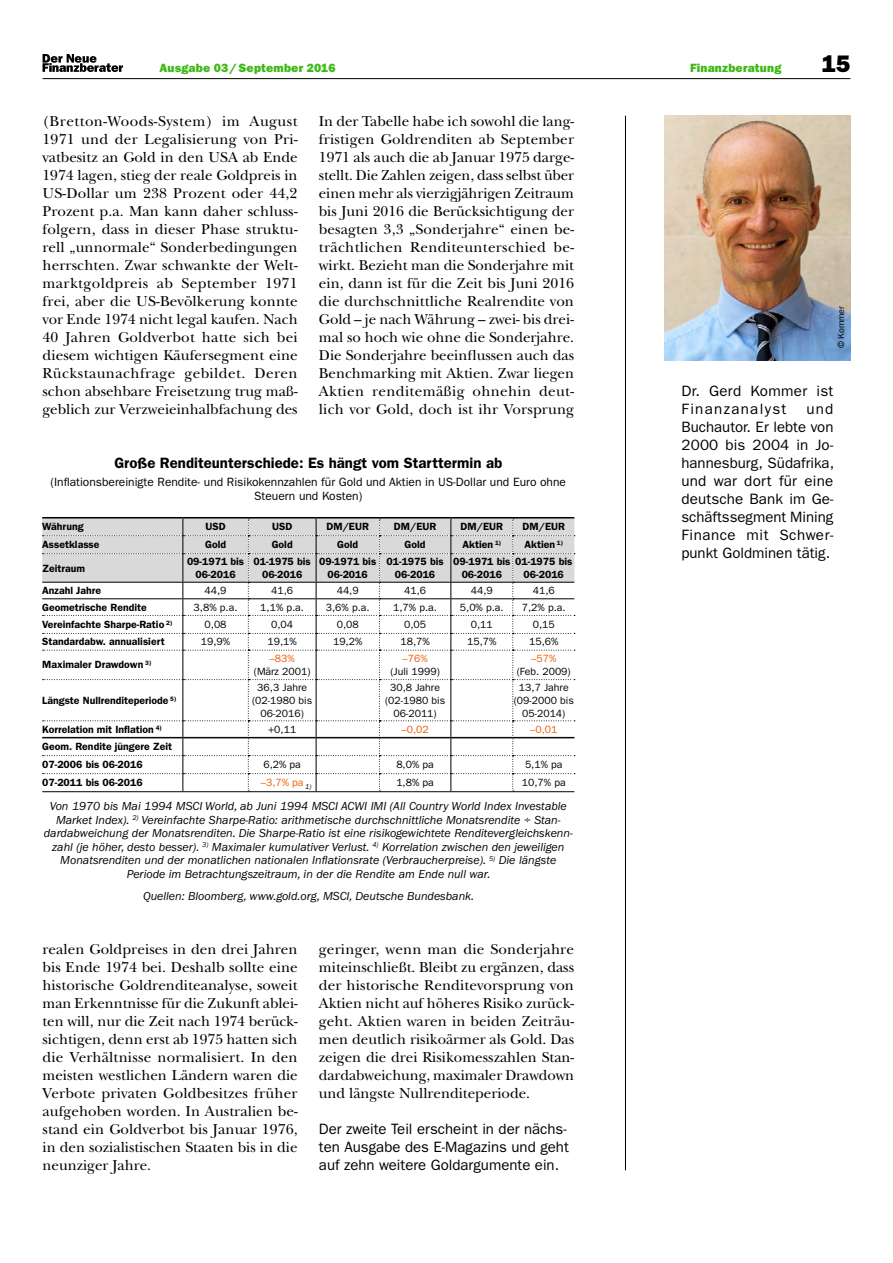
<style>
.page{position:relative;width:893px;height:1263px;background:#fff}
.page>*{position:absolute;margin:0;border:0;box-sizing:border-box;transform-origin:0 0}
.t1{font:24px "ITC Franklin Gothic Std Hvy";color:#000}
.t2{font:15px/18px "New Baskerville Std";color:#000;text-align:justify}
.t3{font:15px/18px "ITC Franklin Gothic Std";color:#000}
.t4{font:600 15px "ITC Franklin Gothic Std";color:#000}
.t5{font:15px/18px "ITC Franklin Gothic Std";letter-spacing:.085em;color:#000}
.t6{font:italic 12px/13.5px "ITC Franklin Gothic Std";color:#000;text-align:center}
.t7{font:12px/13.5px "ITC Franklin Gothic Std";color:#000;text-align:center}
.t8{font:12px "ITC Franklin Gothic Std Hvy";letter-spacing:.015em;color:#3db915}
.t9{font:600 10.5px/12.8px "ITC Franklin Gothic Std";color:#000;text-align:center}
.t10{font:10.5px/12.8px "ITC Franklin Gothic Std";color:#000;text-align:center}
.t11{font:10.5px "ITC Franklin Gothic Std";color:#ed5d03}
.t12{font:9px "ITC Franklin Gothic Std";color:#000}
</style>
<div class="page">
<hr style="left:42px;top:517px;width:141px;height:1px;background:#000">
<hr style="left:183px;top:517px;width:65px;height:1px;background:#000">
<hr style="left:248px;top:517px;width:68px;height:1px;background:#000">
<hr style="left:316px;top:517px;width:63px;height:1px;background:#000">
<hr style="left:379px;top:517px;width:72px;height:1px;background:#000">
<hr style="left:451px;top:517px;width:62px;height:1px;background:#000">
<hr style="left:513px;top:517px;width:61px;height:1px;background:#000">
<svg style="left:42px;top:518px;width:533px;height:274px"></svg>
<img style="left:664px;top:116px;width:186px;height:244px">
<hr style="left:625px;top:116px;width:1px;height:1054px;background:#000">
<hr style="left:43px;top:78px;width:807px;height:1px;background:#000">
<svg style="left:43px;top:54px;width:80px;height:18px"></svg>
<p class="t8" style="left:159px;top:61px;width:178px">Ausgabe 03/September 2016</p>
<p class="t8" style="left:690px;top:61px;width:93px">Finanzberatung</p>
<h1 class="t1" style="left:822px;top:50px;width:30px">15</h1>
<p class="t2" style="left:43px;top:112px;width:257px">(Bretton-Woods-System) im August 1971 und der Legalisierung von Pri&shy;vatbesitz an Gold in den USA ab Ende 1974 lagen, stieg der reale Goldpreis in US-Dollar um 238 Prozent oder 44,2<br>Prozent p.a. Man kann daher schluss&shy;folgern, dass in dieser Phase struktu&shy;rell „unnormale“ Sonderbedingungen herrschten. Zwar schwankte der Welt&shy;marktgoldpreis ab September 1971 frei, aber die US-Bevölkerung konnte vor Ende 1974 nicht legal kaufen. Nach 40 Jahren Goldverbot hatte sich bei diesem wichtigen Käufersegment eine Rückstaunachfrage gebildet. Deren schon absehbare Freisetzung trug maß&shy;geblich zur Verzweieinhalbfachung des</p>
<p class="t2" style="left:319px;top:112px;width:257px">In der Tabelle habe ich sowohl die lang&shy;fristigen Goldrenditen ab September 1971 als auch die ab Januar 1975 darge&shy;stellt. Die Zahlen zeigen, dass selbst über einen mehr als vierzigjährigen Zeitraum bis Juni 2016 die Berücksichtigung der besagten 3,3 „Sonderjahre“ einen be&shy;trächtlichen Renditeunterschied be&shy;wirkt. Bezieht man die Sonderjahre mit ein, dann ist für die Zeit bis Juni 2016 die durchschnittliche Realrendite von Gold – je nach Währung – zwei- bis drei&shy;mal so hoch wie ohne die Sonderjahre.<br>Die Sonderjahre beeinflussen auch das Benchmarking mit Aktien. Zwar liegen Aktien renditemäßig ohnehin deut&shy;lich vor Gold, doch ist ihr Vorsprung</p>
<p class="t4" style="left:114px;top:454px;width:389px">Große Renditeunterschiede: Es hängt vom Starttermin ab</p>
<p class="t7" style="left:51px;top:475px;width:517px">(Inflationsbereinigte Rendite- und Risikokennzahlen für Gold und Aktien in US-Dollar und Euro ohne<br>Steuern und Kosten)</p>
<p class="t9" style="left:42px;top:520px;width:43px">Währung</p>
<p class="t9" style="left:205px;top:520px;width:22px">USD</p>
<p class="t9" style="left:272px;top:520px;width:22px">USD</p>
<p class="t9" style="left:326px;top:520px;width:44px">DM/EUR</p>
<p class="t9" style="left:394px;top:520px;width:44px">DM/EUR</p>
<p class="t9" style="left:461px;top:520px;width:44px">DM/EUR</p>
<p class="t9" style="left:523px;top:520px;width:44px">DM/EUR</p>
<p class="t9" style="left:42px;top:538px;width:59px">Assetklasse</p>
<p class="t9" style="left:205px;top:538px;width:22px">Gold</p>
<p class="t9" style="left:272px;top:538px;width:22px">Gold</p>
<p class="t9" style="left:337px;top:538px;width:22px">Gold</p>
<p class="t9" style="left:405px;top:538px;width:22px">Gold</p>
<p class="t9" style="left:462px;top:538px;width:40px">Aktien <sup>1)</sup></p>
<p class="t9" style="left:524px;top:538px;width:40px">Aktien <sup>1)</sup></p>
<p class="t9" style="left:42px;top:562px;width:44px">Zeitraum</p>
<p class="t9" style="left:187px;top:555px;width:59px">09-1971 bis<br>06-2016</p>
<p class="t9" style="left:254px;top:555px;width:59px">01-1975 bis<br>06-2016</p>
<p class="t9" style="left:319px;top:555px;width:59px">09-1971 bis<br>06-2016</p>
<p class="t9" style="left:387px;top:555px;width:59px">01-1975 bis<br>06-2016</p>
<p class="t9" style="left:453px;top:555px;width:59px">09-1971 bis<br>06-2016</p>
<p class="t9" style="left:515px;top:555px;width:59px">01-1975 bis<br>06-2016</p>
<p class="t9" style="left:42px;top:584px;width:60px">Anzahl Jahre</p>
<p class="t10" style="left:205px;top:584px;width:24px">44,9</p>
<p class="t10" style="left:271px;top:584px;width:24px">41,6</p>
<p class="t10" style="left:337px;top:584px;width:24px">44,9</p>
<p class="t10" style="left:404px;top:584px;width:24px">41,6</p>
<p class="t10" style="left:471px;top:584px;width:24px">44,9</p>
<p class="t10" style="left:533px;top:584px;width:24px">41,6</p>
<p class="t9" style="left:42px;top:601px;width:106px">Geometrische Rendite</p>
<p class="t10" style="left:194px;top:601px;width:45px">3,8% p.a.</p>
<p class="t10" style="left:260px;top:601px;width:45px">1,1% p.a.</p>
<p class="t10" style="left:326px;top:601px;width:45px">3,6% p.a.</p>
<p class="t10" style="left:393px;top:601px;width:45px">1,7% p.a.</p>
<p class="t10" style="left:460px;top:601px;width:45px">5,0% p.a.</p>
<p class="t10" style="left:522px;top:601px;width:45px">7,2% p.a.</p>
<p class="t9" style="left:42px;top:618px;width:132px">Vereinfachte Sharpe-Ratio <sup>2)</sup></p>
<p class="t10" style="left:205px;top:618px;width:24px">0,08</p>
<p class="t10" style="left:271px;top:618px;width:24px">0,04</p>
<p class="t10" style="left:337px;top:618px;width:24px">0,08</p>
<p class="t10" style="left:404px;top:618px;width:24px">0,05</p>
<p class="t10" style="left:471px;top:618px;width:24px">0,11</p>
<p class="t10" style="left:533px;top:618px;width:24px">0,15</p>
<p class="t9" style="left:42px;top:635px;width:124px">Standardabw. annualisiert</p>
<p class="t10" style="left:201px;top:635px;width:31px">19,9%</p>
<p class="t10" style="left:267px;top:635px;width:31px">19,1%</p>
<p class="t10" style="left:333px;top:635px;width:31px">19,2%</p>
<p class="t10" style="left:400px;top:635px;width:31px">18,7%</p>
<p class="t10" style="left:467px;top:635px;width:31px">15,7%</p>
<p class="t10" style="left:529px;top:635px;width:31px">15,6%</p>
<p class="t9" style="left:42px;top:658px;width:111px">Maximaler Drawdown <sup>3)</sup></p>
<p class="t11" style="left:270px;top:652px;width:27px">–83%</p>
<p class="t10" style="left:254px;top:665px;width:58px">(März 2001)</p>
<p class="t11" style="left:402px;top:652px;width:27px">–76%</p>
<p class="t10" style="left:390px;top:665px;width:51px">(Juli 1999)</p>
<p class="t11" style="left:531px;top:652px;width:27px">–57%</p>
<p class="t10" style="left:517px;top:665px;width:55px">(Feb. 2009)</p>
<p class="t9" style="left:42px;top:694px;width:136px">Längste Nullrenditeperiode <sup>5)</sup></p>
<p class="t10" style="left:252px;top:681px;width:62px">36,3 Jahre (02-1980 bis<br>06-2016)</p>
<p class="t10" style="left:385px;top:681px;width:62px">30,8 Jahre (02-1980 bis<br>06-2011)</p>
<p class="t10" style="left:514px;top:681px;width:62px">13,7 Jahre (09-2000 bis<br>05-2014)</p>
<p class="t9" style="left:42px;top:723px;width:121px">Korrelation mit Inflation <sup>4)</sup></p>
<p class="t10" style="left:268px;top:723px;width:30px">+0,11</p>
<p class="t11" style="left:401px;top:723px;width:29px">–0,02</p>
<p class="t11" style="left:530px;top:723px;width:29px">–0,01</p>
<p class="t9" style="left:42px;top:738px;width:131px;line-height:18px;text-align:left">Geom. Rendite jüngere Zeit<br>07-2006 bis 06-2016</p>
<p class="t10" style="left:263px;top:758px;width:39px">6,2% pa</p>
<p class="t10" style="left:396px;top:758px;width:39px">8,0% pa</p>
<p class="t10" style="left:525px;top:758px;width:39px">5,1% pa</p>
<p class="t9" style="left:42px;top:776px;width:102px">07-2011 bis 06-2016</p>
<p class="t11" style="left:261px;top:777px;width:52px">–3,7% pa <sub>1)</sub></p>
<p class="t10" style="left:396px;top:776px;width:39px">1,8% pa</p>
<p class="t10" style="left:522px;top:776px;width:45px">10,7% pa</p>
<p class="t6" style="left:44px;top:799px;width:531px">Von 1970 bis Mai 1994 MSCI World, ab Juni 1994 MSCI ACWI IMI (All Country World Index Investable Market Index). <sup>2)</sup> Vereinfachte Sharpe-Ratio: arithmetische durchschnittliche Monatsrendite ÷ Stan&shy;dardabweichung der Monatsrenditen. Die Sharpe-Ratio ist eine risikogewichtete Renditevergleichskenn&shy;zahl (je höher, desto besser). <sup>3)</sup> Maximaler kumulativer Verlust. <sup>4)</sup> Korrelation zwischen den jeweiligen Monatsrenditen und der monatlichen nationalen Inflationsrate (Verbraucherpreise). <sup>5)</sup> Die längste Periode im Betrachtungszeitraum, in der die Rendite am Ende null war.</p>
<p class="t6" style="left:143px;top:889px;width:333px">Quellen: Bloomberg, www.gold.org, MSCI, Deutsche Bundesbank.</p>
<p class="t2" style="left:43px;top:940px;width:257px">realen Goldpreises in den drei Jahren bis Ende 1974 bei. Deshalb sollte eine historische Goldrenditeanalyse, soweit man Erkenntnisse für die Zukunft ablei&shy;ten will, nur die Zeit nach 1974 berück&shy;sichtigen, denn erst ab 1975 hatten sich die Verhältnisse normalisiert. In den meisten westlichen Ländern waren die Verbote privaten Goldbesitzes früher aufgehoben worden. In Australien be&shy;stand ein Goldverbot bis Januar 1976, in den sozialistischen Staaten bis in die neunziger Jahre.</p>
<p class="t2" style="left:319px;top:940px;width:257px">geringer, wenn man die Sonderjahre miteinschließt. Bleibt zu ergänzen, dass der historische Renditevorsprung von Aktien nicht auf höheres Risiko zurück&shy;geht. Aktien waren in beiden Zeiträu&shy;men deutlich risikoärmer als Gold. Das zeigen die drei Risikomesszahlen Stan&shy;dardabweichung, maximaler Drawdown und längste Nullrenditeperiode.</p>
<p class="t3" style="left:319px;top:1120px;width:251px">Der zweite Teil erscheint in der nächs&shy;ten Ausgabe des E-Magazins und geht auf zehn weitere Goldargumente ein.</p>
<p class="t12" style="left:836px;top:348px;width:44px;rotate:-90deg">© Kommer</p>
<p class="t5" style="left:681px;top:382px;width:154px">Dr. Gerd Kommer ist<br>Finanzanalyst</p>
<p class="t3" style="left:681px;top:400px;width:154px;text-align:justify;text-indent:125px">und Buchautor. Er lebte von 2000 bis 2004 in Jo&shy;hannesburg, Südafrika, und war dort für eine deutsche Bank im Ge&shy;schäftssegment Mining Finance mit Schwer&shy;punkt Goldminen tätig.</p>
</div>
